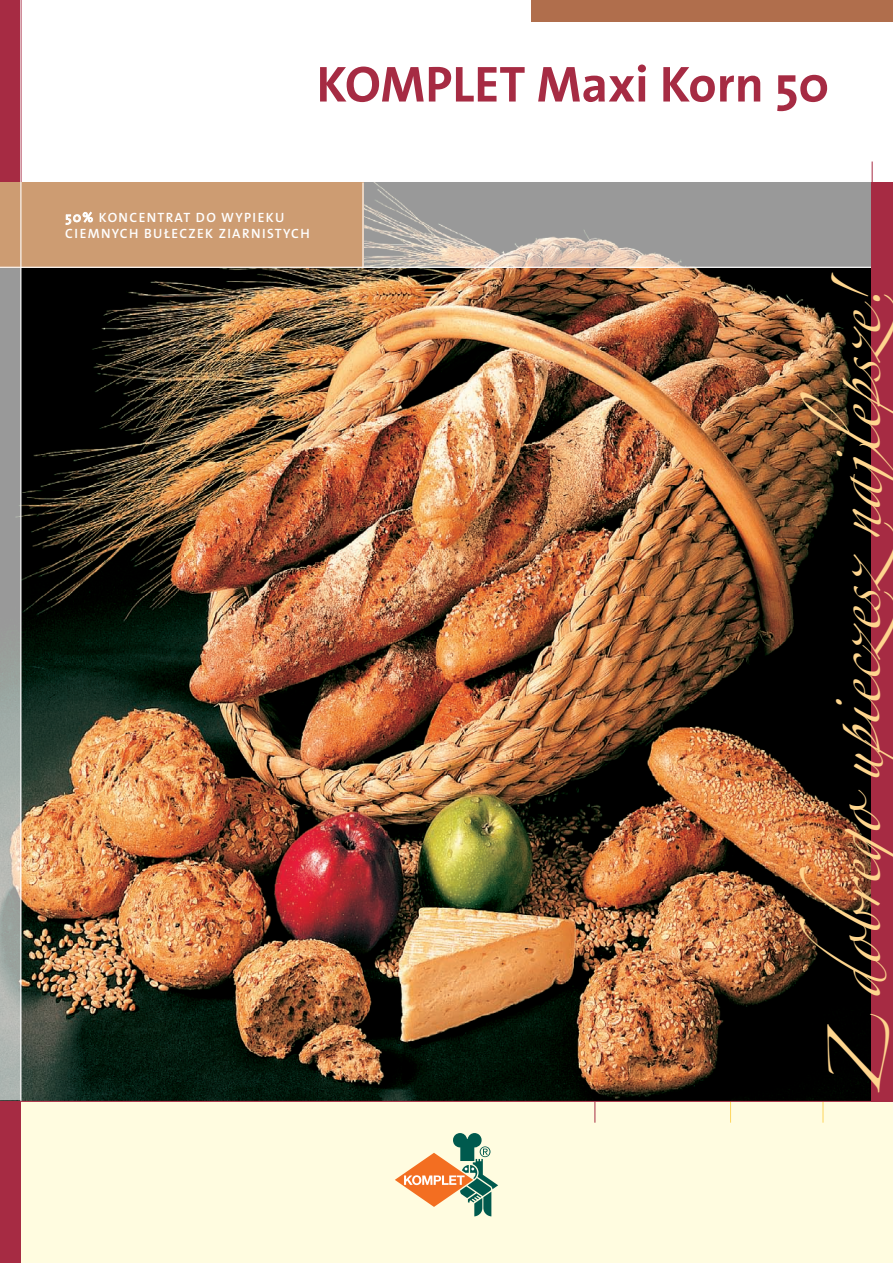
<style>
.page{position:relative;width:893px;height:1263px;background:#fff}
.page>*{position:absolute;margin:0;border:0;box-sizing:border-box;transform-origin:0 0}
.t1{font:700 51px "The Sans CE B7";color:#a62b43}
.t2{font:47.25px "Zapfino";color:#fed58e}
.t3{font:600 13.5px/16.2px "The Sans CE B6";letter-spacing:.1em;color:#fff}
.s1{font-family:"The Sans"}
.s2{font-family:"The Sans";font-weight:400}
</style>
<div class="page">
<img style="left:0;top:268px;width:872px;height:833px">
<div style="left:0;top:1101px;width:893px;height:162px;background:#fffce0"></div>
<svg style="left:364px;top:183px;width:508px;height:84px;background:#a5a19e"></svg>
<svg style="left:0;top:268px;width:20px;height:832px;background:#a2a5a2"></svg>
<div style="left:0;top:0;width:21px;height:183px;background:#a62b43"></div>
<div style="left:0;top:1101px;width:20px;height:162px;background:#a62b43"></div>
<div style="left:0;top:183px;width:364px;height:85px;background:#cd9c72"></div>
<div style="left:531px;top:0;width:362px;height:21px;background:#b06e4c"></div>
<hr style="left:20px;top:0;width:1px;height:1102px;background:#fff">
<hr style="left:362px;top:183px;width:2px;height:85px;background:#fff">
<hr style="left:0;top:267px;width:893px;height:1px;background:#fff">
<div style="left:872px;top:183px;width:21px;height:919px;background:#a62b43"></div>
<svg style="left:730px;top:1102px;width:1px;height:21px"></svg>
<svg style="left:594px;top:1102px;width:1px;height:21px"></svg>
<svg style="left:823px;top:1102px;width:1px;height:21px"></svg>
<hr style="left:0;top:1101px;width:893px;height:1px;background:#a62b43">
<svg style="left:872px;top:162px;width:1px;height:21px"></svg>
<svg style="left:395px;top:1133px;width:103px;height:83px"></svg>
<svg style="left:66px;top:212px;width:27px;height:13px"></svg>
<p class="t1" style="left:316px;top:54px;width:514px">KOMPLET Maxi Korn <span class="s1">50</span></p>
<p class="t3" style="left:65px;top:209px;width:246px"><span class="s2">50%</span> KONCENTRAT DO WYPIEKU<br>CIEMNYCH BUŁECZEK ZIARNISTYCH</p>
<p class="t2" style="left:835px;top:1095px;width:824px;rotate:-90deg">Z dobre o upieczes znajleps ze!</p>
</div>
